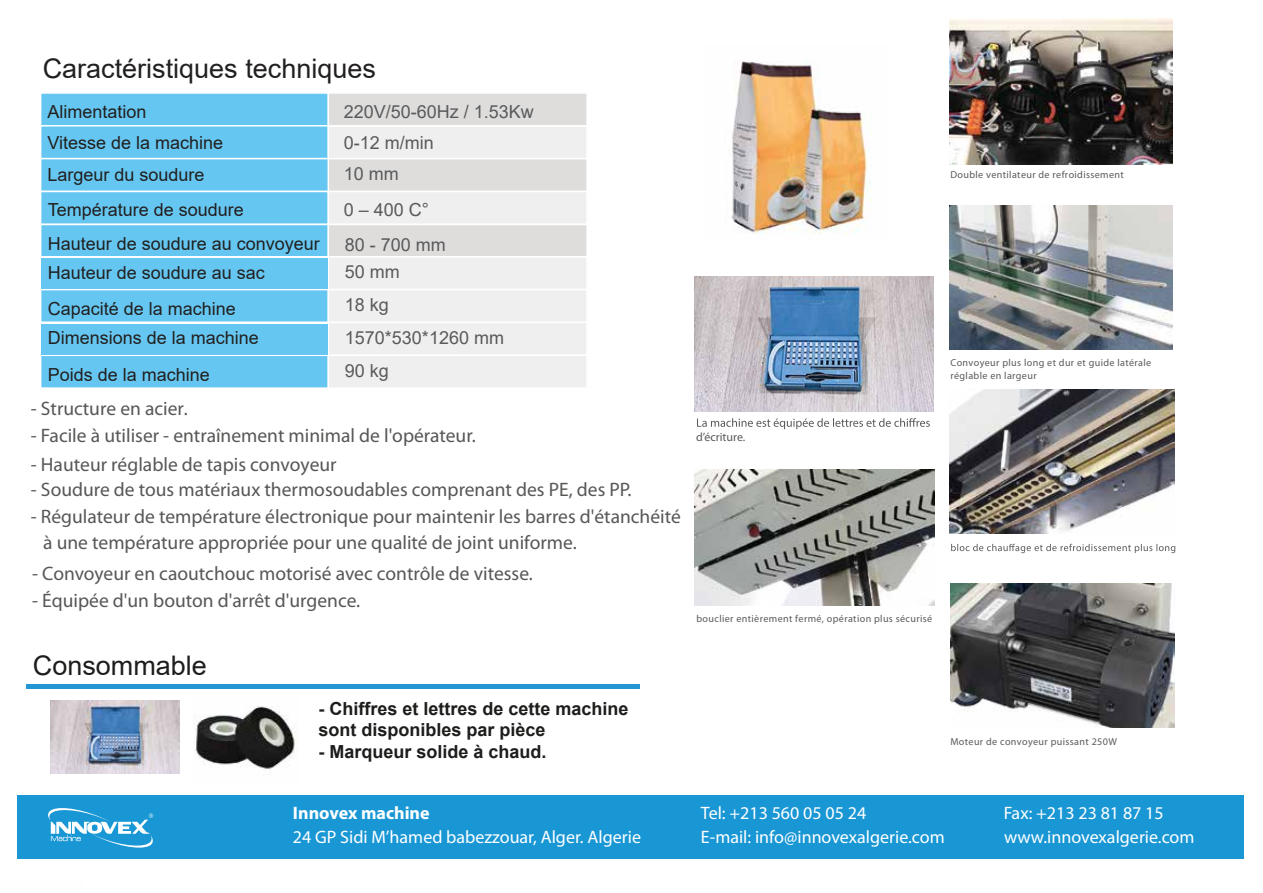
<style>
.page{position:relative;width:1263px;height:893px;background:#fff}
.page>*{position:absolute;margin:0;border:0;box-sizing:border-box;transform-origin:0 0}
.t1{font:27px "Arial";color:#221f1f}
.t2{font:27px "Arial";color:#1d1e1c}
.t3{font:19.5px/26.4px "Myriad Pro";color:#585756}
.t4{font:18px/31.2px "Arial";color:#221f1f}
.t5{font:18px "Myriad Pro";color:#fff}
.t6{font:700 18px/21.6px "Arial";color:#1d1e1c}
.t7{font:18px/30.5px "Arial";color:#595a5c}
.t8{font:700 18px "Myriad Pro";color:#fff}
.t9{font:12px "Myriad Pro";color:#595a5c}
.t10{font:10.05px/12.1px "Myriad Pro";letter-spacing:.035em;color:#595a5c}
</style>
<div class="page">
<div style="left:40px;top:92px;width:289px;height:35px;background:#65c7f1;border:2px solid #fff"></div>
<div style="left:40px;top:125px;width:289px;height:34px;background:#65c7f1;border:2px solid #fff"></div>
<div style="left:328px;top:92px;width:260px;height:35px;background:#dedddc;border:2px solid #fff"></div>
<div style="left:328px;top:125px;width:260px;height:35px;background:#efefef;border:2px solid #fff"></div>
<div style="left:40px;top:158px;width:290px;height:34px;background:#65c7f1;border:2px solid #fff"></div>
<div style="left:40px;top:191px;width:289px;height:34px;background:#65c7f1;border:2px solid #fff"></div>
<div style="left:328px;top:158px;width:260px;height:34px;background:#dedddc;border:2px solid #fff"></div>
<div style="left:328px;top:191px;width:260px;height:34px;background:#efefef;border:2px solid #fff"></div>
<div style="left:40px;top:224px;width:289px;height:34px;background:#65c7f1;border:2px solid #fff"></div>
<div style="left:328px;top:224px;width:260px;height:34px;background:#dedddc;border:2px solid #fff"></div>
<div style="left:40px;top:256px;width:289px;height:34px;border:2px solid #fff"></div>
<div style="left:328px;top:256px;width:260px;height:34px;background:#efefef;border:2px solid #fff"></div>
<div style="left:40px;top:289px;width:289px;height:34px;background:#65c7f1;border:2px solid #fff"></div>
<div style="left:328px;top:289px;width:260px;height:34px;background:#efefef;border:2px solid #fff"></div>
<svg style="left:697px;top:418px;width:233px;height:11px"></svg>
<img style="left:694px;top:277px;width:239px;height:134px">
<div style="left:17px;top:795px;width:1227px;height:63px;background:#1997d5"></div>
<svg style="left:48px;top:808px;width:106px;height:40px"></svg>
<img style="left:731px;top:61px;width:141px;height:173px">
<div style="left:26px;top:684px;width:613px;height:5px;background:#2496d4"></div>
<img style="left:50px;top:700px;width:129px;height:73px">
<img style="left:195px;top:706px;width:103px;height:63px">
<img style="left:949px;top:205px;width:223px;height:144px">
<svg style="left:951px;top:544px;width:224px;height:9px"></svg>
<img style="left:950px;top:18px;width:222px;height:146px">
<img style="left:951px;top:584px;width:224px;height:144px">
<img style="left:694px;top:470px;width:240px;height:135px">
<img style="left:950px;top:390px;width:225px;height:144px">
<div style="left:41px;top:258px;width:286px;height:31px;background:#65c7f1"></div>
<div style="left:40px;top:322px;width:289px;height:34px;border:2px solid #fff"></div>
<div style="left:328px;top:322px;width:260px;height:34px;background:#efefef;border:2px solid #fff"></div>
<div style="left:40px;top:355px;width:289px;height:34px;background:#65c7f1;border:2px solid #fff"></div>
<div style="left:328px;top:355px;width:260px;height:34px;background:#efefef;border:2px solid #fff"></div>
<div style="left:41px;top:324px;width:286px;height:30px;background:#65c7f1"></div>
<h1 class="t1" style="left:43px;top:50px;width:335px">Caractéristiques techniques</h1>
<p class="t4" style="left:47px;top:96px;width:101px">Alimentation</p>
<p class="t4" style="left:47px;top:127px;width:177px">Vitesse de la machine<br>Largeur du soudure</p>
<p class="t7" style="left:344px;top:96px;width:192px">220V/50-60Hz / 1.53Kw</p>
<p class="t7" style="left:344px;top:128px;width:92px">0-12 m/min<br>10 mm</p>
<p class="t4" style="left:48px;top:192px;width:274px;line-height:34.2px">Température de soudure<br>Hauteur de soudure au convoyeur</p>
<p class="t7" style="left:344px;top:192px;width:104px;line-height:34.7px">0 – 400 C°<br>80 - 700 mm</p>
<p class="t7" style="left:345px;top:257px;width:57px">50 mm</p>
<p class="t4" style="left:48px;top:293px;width:190px">Capacité de la machine</p>
<p class="t7" style="left:345px;top:289px;width:46px">18 kg</p>
<p class="t4" style="left:48px;top:256px;width:219px">Hauteur de soudure au sac</p>
<p class="t4" style="left:48px;top:322px;width:213px">Dimensions de la machine</p>
<p class="t7" style="left:345px;top:322px;width:161px">1570*530*1260 mm</p>
<p class="t4" style="left:48px;top:358px;width:164px">Poids de la machine</p>
<p class="t7" style="left:345px;top:355px;width:46px">90 kg</p>
<p class="t3" style="left:31px;top:395px;width:159px">- Structure en acier.</p>
<p class="t3" style="left:31px;top:422px;width:446px">- Facile à utiliser - entraînement minimal de l'opérateur.</p>
<p class="t3" style="left:31px;top:476px;width:602px">- Soudure de tous matériaux thermosoudables comprenant des PE, des PP.</p>
<p class="t3" style="left:31px;top:452px;width:307px">- Hauteur réglable de tapis convoyeur</p>
<p class="t3" style="left:43px;top:503px;width:639px;text-indent:-12px">- Régulateur de température électronique pour maintenir les barres d'étanchéité à une température appropriée pour une qualité de joint uniforme.</p>
<p class="t3" style="left:32px;top:561px;width:502px">- Convoyeur en caoutchouc motorisé avec contrôle de vitesse.</p>
<p class="t3" style="left:32px;top:588px;width:330px">- Équipée d'un bouton d'arrêt d'urgence.</p>
<h1 class="t2" style="left:33px;top:646px;width:176px">Consommable</h1>
<p class="t6" style="left:319px;top:698px;width:312px">- Chiffres et lettres de cette machine sont disponibles par pièce</p>
<p class="t6" style="left:319px;top:741px;width:230px">- Marqueur solide à chaud.</p>
<p class="t9" style="left:696px;top:431px;width:51px">d’écriture.</p>
<p class="t10" style="left:696px;top:613px;width:237px">bouclier entièrement fermé, opération plus sécurisé</p>
<p class="t10" style="left:950px;top:169px;width:175px">Double ventilateur de refroidissement</p>
<p class="t10" style="left:950px;top:357px;width:202px">Convoyeur plus long et dur et guide latérale réglable en largeur</p>
<p class="t10" style="left:950px;top:736px;width:168px">Moteur de convoyeur puissant 250W</p>
<p class="t8" style="left:293px;top:801px;width:138px">Innovex machine</p>
<p class="t5" style="left:293px;top:827px;width:350px">24 GP Sidi M’hamed babezzouar, Alger. Algerie</p>
<p class="t5" style="left:701px;top:803px;width:167px">Tel: +213 560 05 05 24</p>
<p class="t5" style="left:1004px;top:803px;width:162px">Fax: +213 23 81 87 15</p>
<p class="t5" style="left:701px;top:827px;width:245px">E-mail: info@innovexalgerie.com</p>
<p class="t5" style="left:1004px;top:827px;width:192px">www.innovexalgerie.com</p>
</div>
